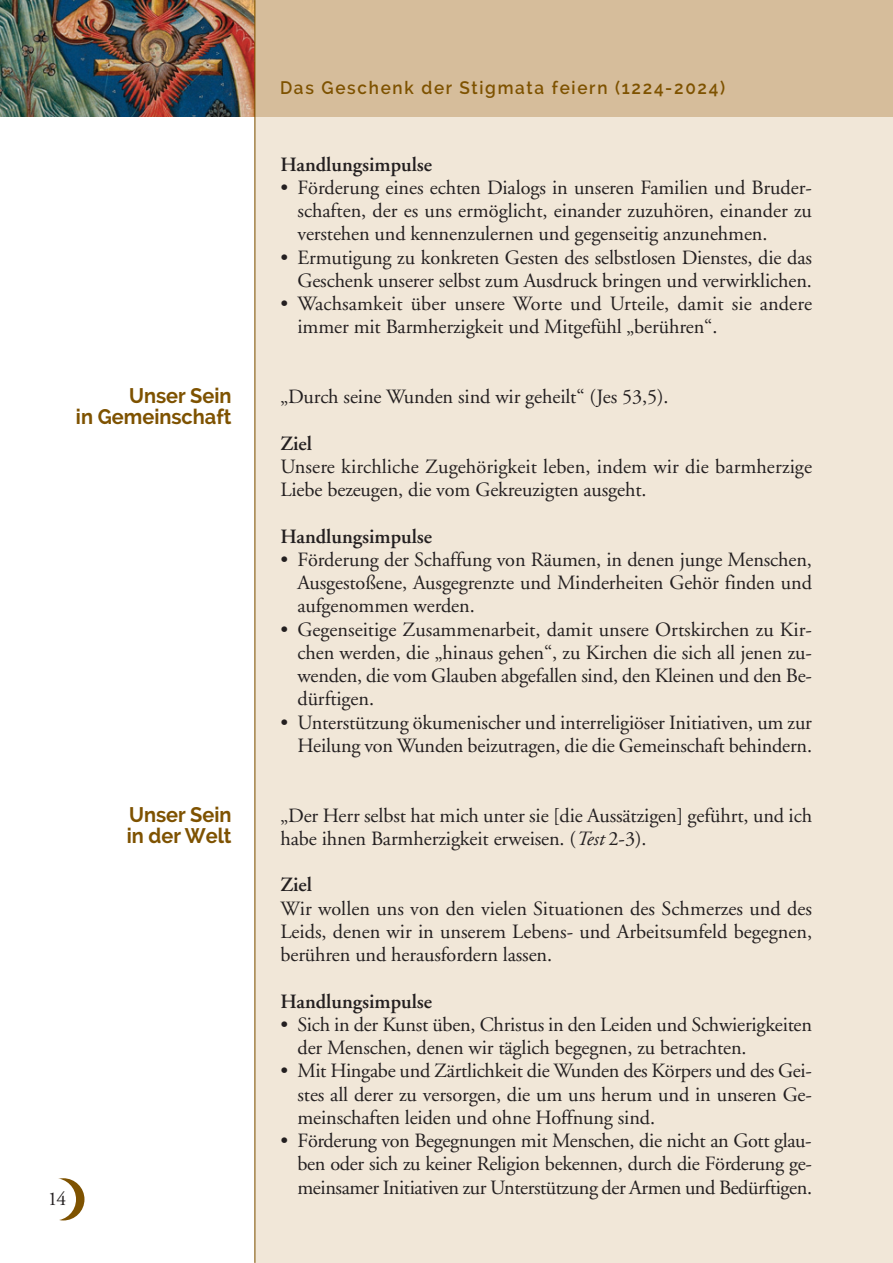
<style>
.page{position:relative;width:893px;height:1263px;background:#fff}
.page>*{position:absolute;margin:0;border:0;box-sizing:border-box;transform-origin:0 0}
.t1{font:700 21px/21px "Raleway";color:#7e5200;text-align:right;scale:.95 1}
.t2{font:20.25px/23.2px "Adobe Garamond";letter-spacing:-.005em;color:#231f20;text-align:justify}
.t3{font:600 20.25px "Adobe Garamond";color:#231f20}
.t4{font:19.5px "Adobe Garamond";color:#231f20}
.t5{font:600 18px "Raleway";letter-spacing:.1em;color:#7e5200;scale:.95 1}
.s1{font-style:italic}
</style>
<div class="page">
<div style="left:256px;top:0;width:636px;height:1263px;background:#f1e7d8"></div>
<div style="left:255px;top:0;width:637px;height:116px;background:#d6bd9b"></div>
<img style="left:0;top:0;width:254px;height:116px">
<hr style="left:254px;top:0;width:1px;height:1263px;background:#7e5200">
<div style="left:42px;top:1178px;width:42px;height:42px;background:#7e5200;border-radius:50%"></div>
<div style="left:34px;top:1178px;width:42px;height:42px;background:#fff;border-radius:50%"></div>
<p class="t1" style="left:76px;top:386px;width:165px">Unser Sein<br>in Gemeinschaft</p>
<p class="t1" style="left:127px;top:804px;width:112px;text-align:left">Unser Sein in der Welt</p>
<p class="t4" style="left:48px;top:1191px;width:20px">14</p>
<p class="t5" style="left:280px;top:80px;width:470px">Das Geschenk der Stigmata feiern (1224-2024)</p>
<p class="t3" style="left:280px;top:156px;width:153px">Handlungsimpulse</p>
<p class="t2" style="left:297px;top:178px;width:516px;text-indent:-17px">• Förderung eines echten Dialogs in unseren Familien und Bruder&shy;schaften, der es uns ermöglicht, einander zuzuhören, einander zu verstehen und kennenzulernen und gegenseitig anzunehmen.</p>
<p class="t2" style="left:280px;top:248px;width:533px;text-align:right">• Ermutigung zu konkreten Gesten des selbstlosen Dienstes, die das<br>Geschenk unserer selbst zum Ausdruck bringen und verwirklichen.</p>
<p class="t2" style="left:297px;top:294px;width:516px;text-indent:-17px">• Wachsamkeit über unsere Worte und Urteile, damit sie andere immer mit Barmherzigkeit und Mitgefühl „berühren“.</p>
<p class="t2" style="left:280px;top:387px;width:389px">„Durch seine Wunden sind wir geheilt“ (Jes 53,5).</p>
<p class="t3" style="left:280px;top:435px;width:33px">Ziel</p>
<p class="t2" style="left:280px;top:457px;width:533px">Unsere kirchliche Zugehörigkeit leben, indem wir die barmherzige<br>Liebe bezeugen, die vom Gekreuzigten ausgeht.</p>
<p class="t3" style="left:280px;top:528px;width:153px">Handlungsimpulse</p>
<p class="t2" style="left:297px;top:550px;width:516px;text-indent:-17px">• Förderung der Schaffung von Räumen, in denen junge Menschen, Ausgestoßene, Ausgegrenzte und Minderheiten Gehör finden und aufgenommen werden.</p>
<p class="t2" style="left:297px;top:620px;width:516px;text-indent:-17px">• Gegenseitige Zusammenarbeit, damit unsere Ortskirchen zu Kir&shy;chen werden, die „hinaus gehen“, zu Kirchen die sich all jenen zu&shy;wenden, die vom Glauben abgefallen sind, den Kleinen und den Be&shy;dürftigen.</p>
<p class="t2" style="left:280px;top:713px;width:533px;text-align:right">• Unterstützung ökumenischer und interreligiöser Initiativen, um zur<br>Heilung von Wunden beizutragen, die die Gemeinschaft behindern.</p>
<p class="t2" style="left:280px;top:806px;width:533px">„Der Herr selbst hat mich unter sie [die Aussätzigen] geführt, und ich habe ihnen Barmherzigkeit erweisen. (<span class="s1">Test</span> 2-3).</p>
<p class="t3" style="left:280px;top:877px;width:33px">Ziel</p>
<p class="t2" style="left:280px;top:899px;width:533px">Wir wollen uns von den vielen Situationen des Schmerzes und des Leids, denen wir in unserem Lebens- und Arbeitsumfeld begegnen, berühren und herausfordern lassen.</p>
<p class="t3" style="left:280px;top:993px;width:153px">Handlungsimpulse</p>
<p class="t2" style="left:297px;top:1015px;width:516px;text-indent:-17px">• Sich in der Kunst üben, Christus in den Leiden und Schwierigkeiten der Menschen, denen wir täglich begegnen, zu betrachten.</p>
<p class="t2" style="left:297px;top:1061px;width:516px;text-indent:-17px">• Mit Hingabe und Zärtlichkeit die Wunden des Körpers und des Gei&shy;stes all derer zu versorgen, die um uns herum und in unseren Ge&shy;meinschaften leiden und ohne Hoffnung sind.</p>
<p class="t2" style="left:297px;top:1131px;width:516px;text-indent:-17px">• Förderung von Begegnungen mit Menschen, die nicht an Gott glau&shy;ben oder sich zu keiner Religion bekennen, durch die Förderung ge&shy;meinsamer Initiativen zur Unterstützung der Armen und Bedürftigen.</p>
</div>
